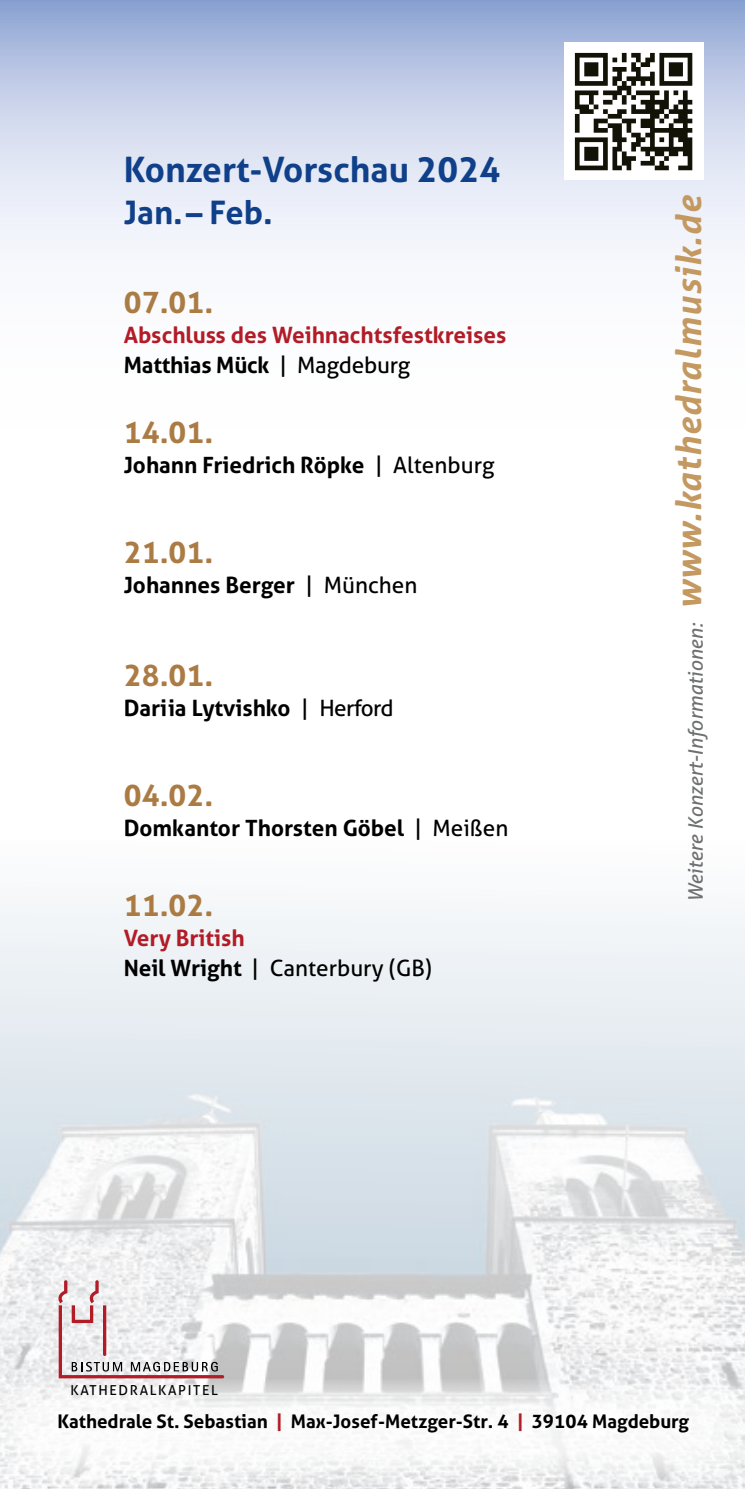
<style>
.page{position:relative;width:745px;height:1489px;background:#fff}
.page>*{position:absolute;margin:0;border:0;box-sizing:border-box;transform-origin:0 0}
.t1{font:italic 700 35px "Aller";color:#c49961}
.t2{font:700 35px "Aller";color:#0f4089}
.t3{font:700 32.5px "Aller";color:#0f4089}
.t4{font:700 30px "Aller";color:#ab7b44}
.t5{font:700 22.5px "Aller";color:#000}
.t6{font:700 22.5px/30px "Aller";color:#b21c27}
.t7{font:22.5px/30px "Aller";color:#000}
.t8{font:italic 20px "Aller";color:#6f7070}
.t9{font:700 18.75px "Aller";color:#000}
.t10{font:13.75px "Aller";letter-spacing:.12em;color:#000}
.s1{color:#000}
.s2{font-weight:400;color:#000}
.s3{font-weight:400}
.s4{font-weight:700;color:#b21c27}
.s5{font-weight:700}
.s6{color:#b21c27}
</style>
<div class="page">
<img style="left:0;top:903px;width:744px;height:585px">
<svg style="left:0;top:1378px;width:744px;height:107px"></svg>
<svg style="left:0;top:0;width:744px;height:253px"></svg>
<svg style="left:58px;top:1280px;width:166px;height:98px"></svg>
<div style="left:563px;top:43px;width:139px;height:137px;background:#fff"></div>
<svg style="left:575px;top:52px;width:118px;height:119px"></svg>
<svg style="left:574px;top:53px;width:117px;height:117px"></svg>
<h1 class="t2" style="left:124px;top:147px;width:378px">Konzert-Vorschau 2024</h1>
<h2 class="t3" style="left:124px;top:192px;width:150px">Jan. – Feb.</h2>
<h3 class="t4" style="left:124px;top:283px;width:91px">07.01.</h3>
<p class="t6" style="left:124px;top:320px;width:384px">Abschluss des Weihnachtsfestkreises<br><span class="s1">Matthias Mück</span> <span class="s2">| Magdeburg</span></p>
<h3 class="t4" style="left:124px;top:413px;width:91px">14.01.</h3>
<p class="t5" style="left:124px;top:450px;width:372px">Johann Friedrich Röpke <span class="s3">| Altenburg</span></p>
<h3 class="t4" style="left:124px;top:533px;width:91px">21.01.</h3>
<p class="t5" style="left:124px;top:570px;width:295px">Johannes Berger <span class="s3">| München</span></p>
<h3 class="t4" style="left:124px;top:656px;width:91px">28.01.</h3>
<p class="t5" style="left:124px;top:693px;width:271px">Dariia Lytvishko <span class="s3">| Herford</span></p>
<h3 class="t4" style="left:124px;top:776px;width:91px">04.02.</h3>
<p class="t5" style="left:124px;top:813px;width:386px">Domkantor Thorsten Göbel <span class="s3">| Meißen</span></p>
<h3 class="t4" style="left:124px;top:886px;width:91px">11.02.</h3>
<p class="t7" style="left:124px;top:922px;width:309px"><span class="s4">Very British<br></span><span class="s5">Neil Wright</span> | Canterbury (GB)</p>
<p class="t10" style="left:70px;top:1381px;width:149px">KATHEDRALKAPITEL</p>
<h1 class="t1" style="left:665px;top:609px;width:415px;rotate:-90deg">www.kathedralmusik.de</h1>
<p class="t8" style="left:683px;top:902px;width:281px;rotate:-90deg">Weitere Konzert-Informationen:</p>
<p class="t9" style="left:57px;top:1408px;width:633px">Kathedrale St. Sebastian <span class="s6">|</span> Max-Josef-Metzger-Str. 4 <span class="s6">|</span> 39104 Magdeburg</p>
</div>
